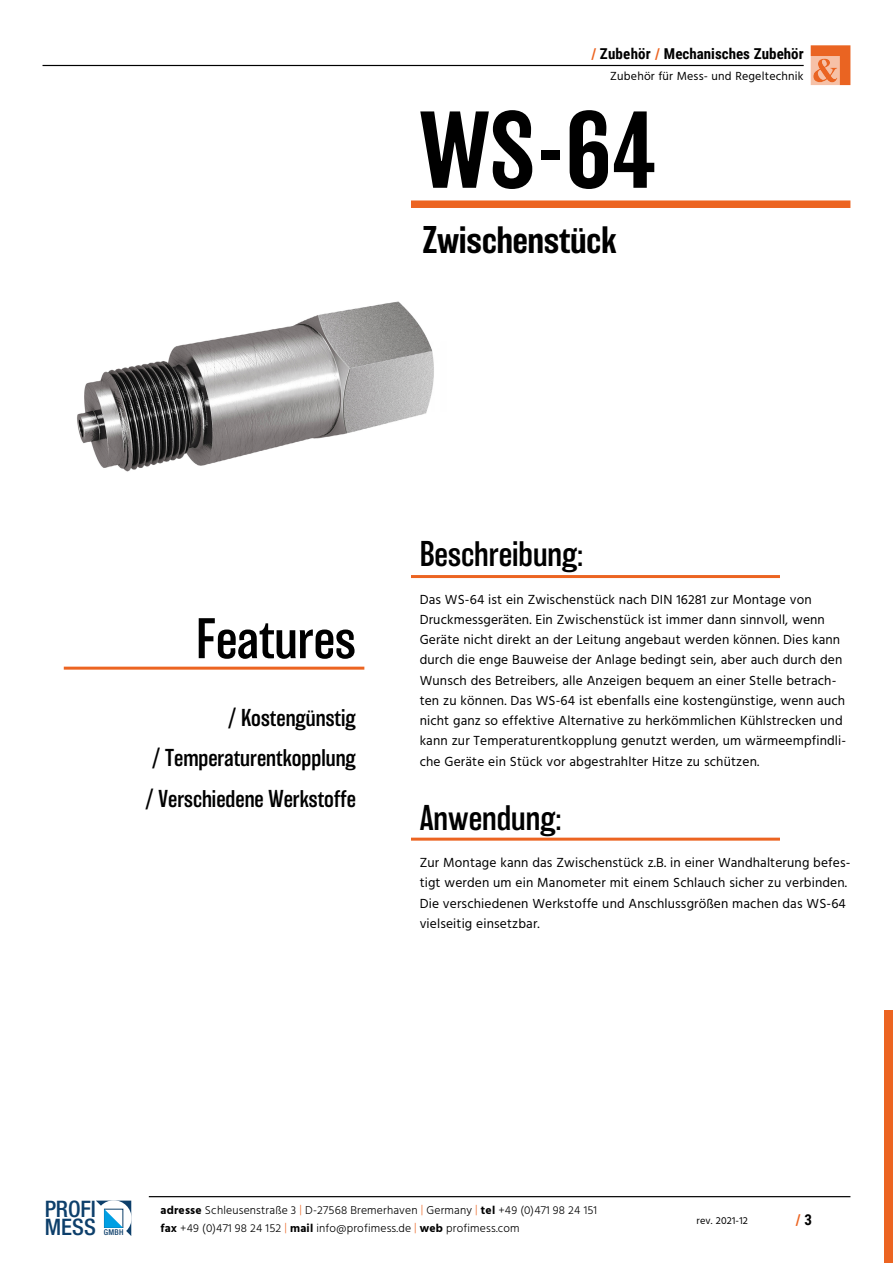
<style>
.page{position:relative;width:893px;height:1263px;background:#fff}
.page>*{position:absolute;margin:0;border:0;box-sizing:border-box;transform-origin:0 0}
.t1{font:500 100.35px "Balboa";color:#000}
.t2{font:300 52.65px "Balboa";color:#000}
.t3{font:500 35.55px "Balboa";color:#000}
.t4{font:300 33px "Balboa";color:#000}
.t5{font:500 condensed 22.8px/18.1px "Helvetica Neue";letter-spacing:-.01em;color:#0d3f6b}
.t6{font:300 22.5px/40.5px "Balboa";color:#000;text-align:justify}
.t7{font:700 15px "Roboto Condensed";color:#000}
.t8{font:700 15px "Roboto Condensed";color:#ec6421}
.t9{font:13.5px/20.2px "Hind Guntur";letter-spacing:.01em;color:#000}
.t10{font:12px "Hind Guntur";letter-spacing:.015em;color:#000}
.t11{font:300 11.7px/18px "Hind Guntur";letter-spacing:.015em;color:#000}
.t12{font:10.35px "Hind Guntur";letter-spacing:.015em;color:#000}
.t13{font:500 condensed 7.95px "Helvetica Neue";color:#0d3f6b}
.s1{color:#ec6421}
.s2{font-weight:700}
.s3{color:#000}
</style>
<div class="page">
<hr style="left:149px;top:1196px;width:701px;height:1px;background:#000">
<div style="left:885px;top:1010px;width:8px;height:253px;background:#ec6421"></div>
<svg style="left:811px;top:45px;width:39px;height:40px"></svg>
<hr style="left:43px;top:65px;width:761px;height:1px;background:#000">
<svg style="left:96px;top:1200px;width:35px;height:36px"></svg>
<div style="left:102px;top:1229px;width:23px;height:9px;background:#fff"></div>
<img style="left:77px;top:301px;width:369px;height:278px">
<div style="left:411px;top:200px;width:439px;height:8px;background:#ec6421"></div>
<hr style="left:411px;top:575px;width:369px;height:3px;background:#ec6421">
<hr style="left:411px;top:838px;width:369px;height:3px;background:#ec6421">
<hr style="left:64px;top:667px;width:300px;height:3px;background:#ec6421">
<p class="t7" style="left:591px;top:43px;width:214px"><span class="s1">/</span> Zubehör <span class="s1">/</span> Mechanisches Zubehör</p>
<p class="t10" style="left:610px;top:69px;width:195px">Zubehör für Mess- und Regeltechnik</p>
<h1 class="t1" style="left:419px;top:95px;width:239px">WS-64</h1>
<h3 class="t3" style="left:423px;top:220px;width:196px">Zwischenstück</h3>
<h2 class="t2" style="left:196px;top:611px;width:161px">Features</h2>
<h3 class="t6" style="left:145px;top:698px;width:212px;text-indent:82px">/ Kostengünstig / Temperaturentkopplung / Verschiedene Werkstoffe</h3>
<h3 class="t4" style="left:420px;top:537px;width:165px">Beschreibung:</h3>
<p class="t9" style="left:420px;top:589px;width:428px">Das WS-64 ist ein Zwischenstück nach DIN 16281 zur Montage von Druckmessgeräten. Ein Zwischenstück ist immer dann sinnvoll, wenn Geräte nicht direkt an der Leitung angebaut werden können. Dies kann durch die enge Bauweise der Anlage bedingt sein, aber auch durch den Wunsch des Betreibers, alle Anzeigen bequem an einer Stelle betrach&shy;ten zu können. Das WS-64 ist ebenfalls eine kostengünstige, wenn auch nicht ganz so effektive Alternative zu herkömmlichen Kühlstrecken und kann zur Temperaturentkopplung genutzt werden, um wärmeempfindli&shy;che Geräte ein Stück vor abgestrahlter Hitze zu schützen.</p>
<h3 class="t4" style="left:420px;top:800px;width:143px">Anwendung:</h3>
<p class="t9" style="left:420px;top:852px;width:432px">Zur Montage kann das Zwischenstück z.B. in einer Wandhalterung befes&shy;tigt werden um ein Manometer mit einem Schlauch sicher zu verbinden.<br>Die verschiedenen Werkstoffe und Anschlussgrößen machen das WS-64 vielseitig einsetzbar.</p>
<h3 class="t5" style="left:45px;top:1199px;width:53px">PROFI<br>MESS</h3>
<p class="t13" style="left:104px;top:1227px;width:21px">GMBH</p>
<p class="t11" style="left:161px;top:1201px;width:438px"><span class="s2">adresse</span> Schleusenstraße 3 <span class="s1">|</span> D-27568 Bremerhaven <span class="s1">|</span> Germany <span class="s1">|</span> <span class="s2">tel</span> +49 (0)471 98 24 151 <span class="s2">fax</span> +49 (0)471 98 24 152 <span class="s1">|</span> <span class="s2">mail</span> info@profimess.de <span class="s1">|</span> <span class="s2">web</span> profimess.com</p>
<p class="t12" style="left:696px;top:1214px;width:53px">rev. 2021-12</p>
<p class="t8" style="left:796px;top:1209px;width:18px">/ <span class="s3">3</span></p>
</div>
